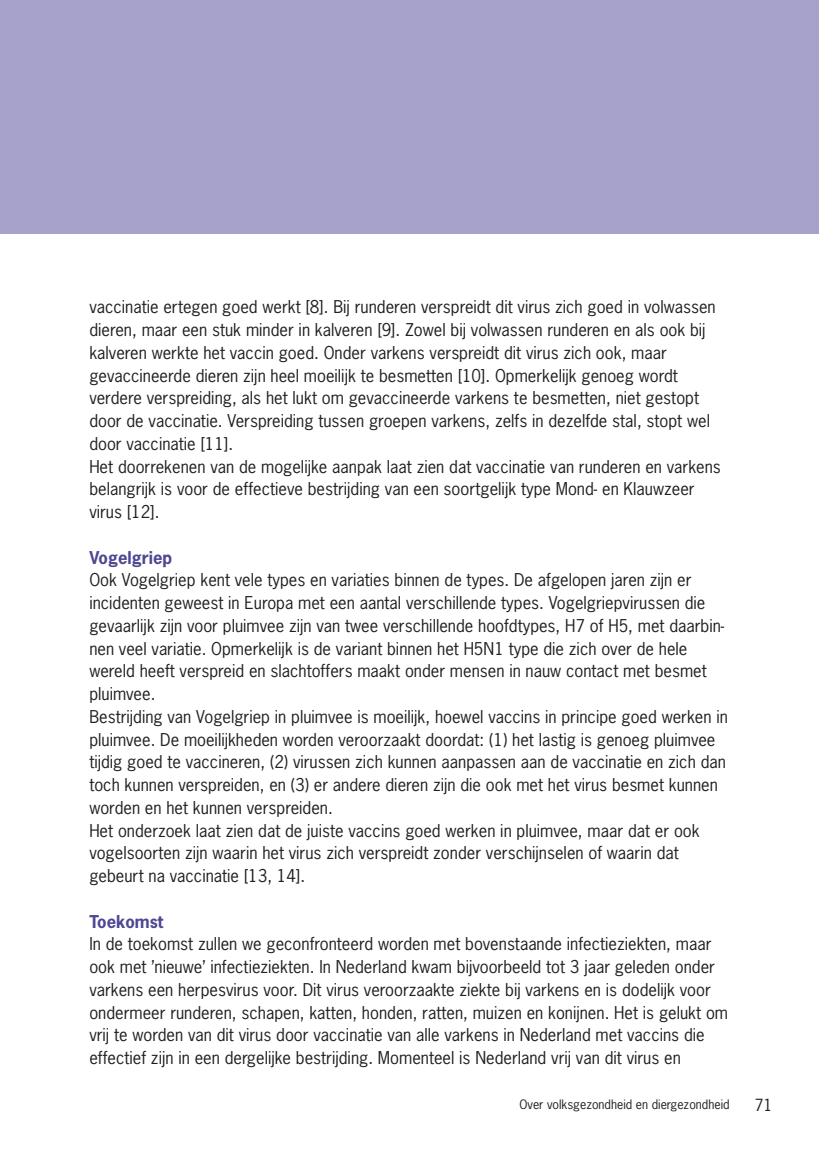
<style>
.page{position:relative;width:819px;height:1166px;background:#fff}
.page>*{position:absolute;margin:0;border:0;box-sizing:border-box;transform-origin:0 0}
.t1{font:16.62px/22.8px "News Gothic Std";color:#231f20}
.t2{font:700 16.62px "News Gothic Std";color:#4e4793}
.t3{font:15.75px "News Gothic Std";color:#231f20}
.t4{font:12.25px "News Gothic Std";color:#231f20}
</style>
<div class="page">
<div style="left:0;top:0;width:819px;height:234px;background:#a7a2cb"></div>
<p class="t1" style="left:89px;top:295px;width:633px">vaccinatie ertegen goed werkt [8]. Bij runderen verspreidt dit virus zich goed in volwassen dieren, maar een stuk minder in kalveren [9]. Zowel bij volwassen runderen en als ook bij kalveren werkte het vaccin goed. Onder varkens verspreidt dit virus zich ook, maar gevaccineerde dieren zijn heel moeilijk te besmetten [10]. Opmerkelijk genoeg wordt verdere verspreiding, als het lukt om gevaccineerde varkens te besmetten, niet gestopt door de vaccinatie. Verspreiding tussen groepen varkens, zelfs in dezelfde stal, stopt wel door vaccinatie [11].<br>Het doorrekenen van de mogelijke aanpak laat zien dat vaccinatie van runderen en varkens belangrijk is voor de effectieve bestrijding van een soortgelijk type Mond- en Klauwzeer virus [12].</p>
<p class="t2" style="left:89px;top:546px;width:84px">Vogelgriep</p>
<p class="t1" style="left:89px;top:568px;width:640px">Ook Vogelgriep kent vele types en variaties binnen de types. De afgelopen jaren zijn er incidenten geweest in Europa met een aantal verschillende types. Vogelgriepvirussen die gevaarlijk zijn voor pluimvee zijn van twee verschillende hoofdtypes, H7 of H5, met daarbin&shy;nen veel variatie. Opmerkelijk is de variant binnen het H5N1 type die zich over de hele wereld heeft verspreid en slachtoffers maakt onder mensen in nauw contact met besmet pluimvee.<br>Bestrijding van Vogelgriep in pluimvee is moeilijk, hoewel vaccins in principe goed werken in pluimvee. De moeilijkheden worden veroorzaakt doordat: (1) het lastig is genoeg pluimvee tijdig goed te vaccineren, (2) virussen zich kunnen aanpassen aan de vaccinatie en zich dan toch kunnen verspreiden, en (3) er andere dieren zijn die ook met het virus besmet kunnen worden en het kunnen verspreiden.<br>Het onderzoek laat zien dat de juiste vaccins goed werken in pluimvee, maar dat er ook vogelsoorten zijn waarin het virus zich verspreidt zonder verschijnselen of waarin dat gebeurt na vaccinatie [13, 14].</p>
<p class="t2" style="left:89px;top:910px;width:76px">Toekomst</p>
<p class="t1" style="left:89px;top:932px;width:640px">In de toekomst zullen we geconfronteerd worden met bovenstaande infectieziekten, maar ook met ’nieuwe’ infectieziekten. In Nederland kwam bijvoorbeeld tot 3 jaar geleden onder varkens een herpesvirus voor. Dit virus veroorzaakte ziekte bij varkens en is dodelijk voor ondermeer runderen, schapen, katten, honden, ratten, muizen en konijnen. Het is gelukt om vrij te worden van dit virus door vaccinatie van alle varkens in Nederland met vaccins die effectief zijn in een dergelijke bestrijding. Momenteel is Nederland vrij van dit virus en</p>
<p class="t4" style="left:519px;top:1096px;width:211px">Over volksgezondheid en diergezondheid</p>
<p class="t3" style="left:754px;top:1095px;width:20px">71</p>
</div>
